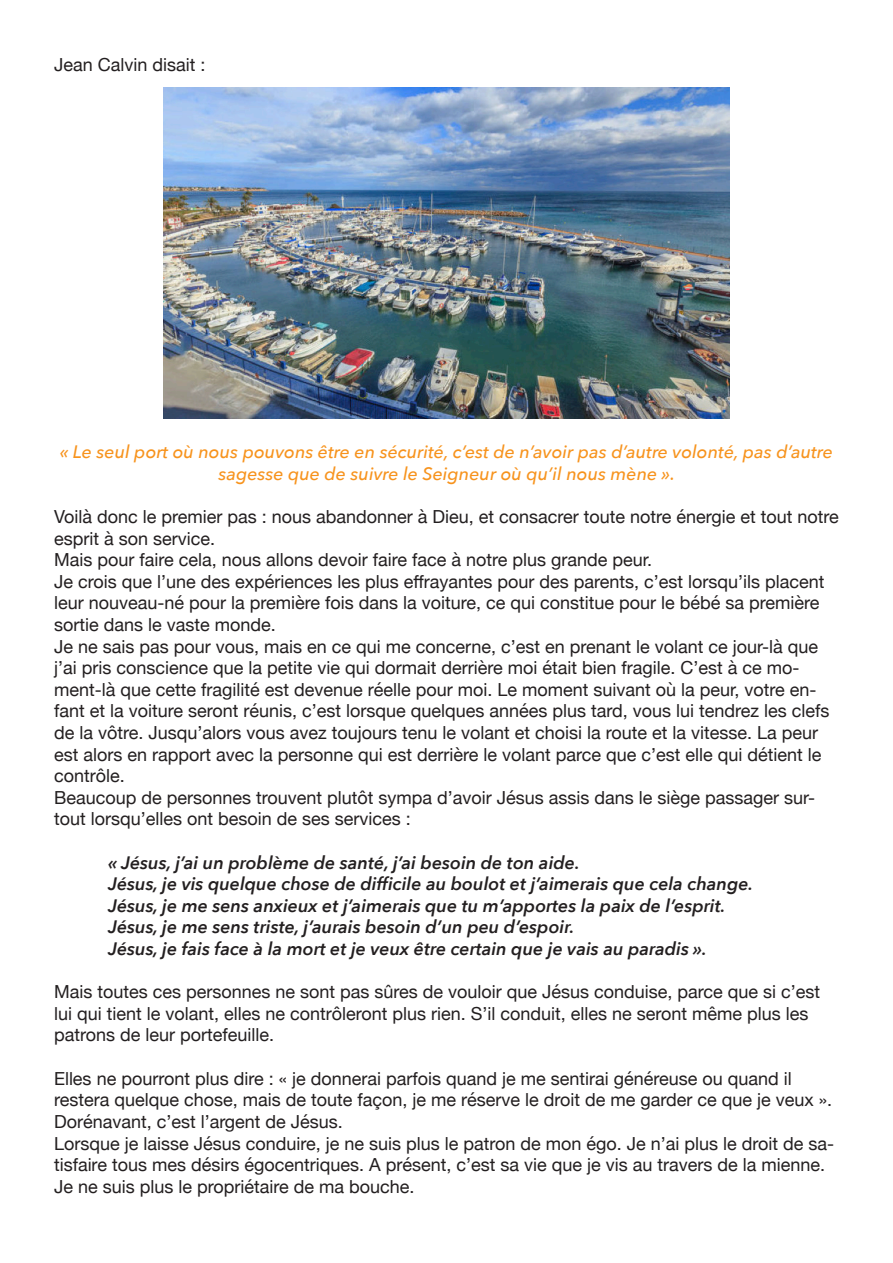
<style>
.page{position:relative;width:893px;height:1263px;background:#fff}
.page>*{position:absolute;margin:0;border:0;box-sizing:border-box;transform-origin:0 0}
.t1{font:18px/21.6px "Helvetica Neue";color:#231f20}
.t2{font:italic 600 18px "Avenir Next";color:#231f20}
.t3{font:italic 500 18px/21.6px "Avenir Next";color:#f7931d;text-align:center}
</style>
<div class="page">
<img style="left:164px;top:88px;width:565px;height:331px">
<p class="t1" style="left:54px;top:55px;width:153px">Jean Calvin disait :</p>
<p class="t3" style="left:60px;top:440px;width:775px">« Le seul port où nous pouvons être en sécurité, c’est de n’avoir pas d’autre volonté, pas d’autre sagesse que de suivre le Seigneur où qu’il nous mène ».</p>
<p class="t1" style="left:54px;top:507px;width:786px">Voilà donc le premier pas : nous abandonner à Dieu, et consacrer toute notre énergie et tout notre esprit à son service.</p>
<p class="t1" style="left:54px;top:550px;width:600px">Mais pour faire cela, nous allons devoir faire face à notre plus grande peur.</p>
<p class="t1" style="left:54px;top:572px;width:772px">Je crois que l’une des expériences les plus effrayantes pour des parents, c’est lorsqu’ils placent leur nouveau-né pour la première fois dans la voiture, ce qui constitue pour le bébé sa première sortie dans le vaste monde.</p>
<p class="t1" style="left:54px;top:636px;width:777px">Je ne sais pas pour vous, mais en ce qui me concerne, c’est en prenant le volant ce jour-là que j’ai pris conscience que la petite vie qui dormait derrière moi était bien fragile. C’est à ce mo&shy;ment-là que cette fragilité est devenue réelle pour moi. Le moment suivant où la peur, votre en&shy;fant et la voiture seront réunis, c’est lorsque quelques années plus tard, vous lui tendrez les clefs de la vôtre. Jusqu’alors vous avez toujours tenu le volant et choisi la route et la vitesse. La peur est alors en rapport avec la personne qui est derrière le volant parce que c’est elle qui détient le contrôle.</p>
<p class="t1" style="left:54px;top:788px;width:763px">Beaucoup de personnes trouvent plutôt sympa d’avoir Jésus assis dans le siège passager sur&shy;tout lorsqu’elles ont besoin de ses services :</p>
<p class="t2" style="left:108px;top:847px;width:473px">« Jésus, j’ai un problème de santé, j’ai besoin de ton aide.</p>
<p class="t2" style="left:108px;top:868px;width:647px">Jésus, je vis quelque chose de difficile au boulot et j’aimerais que cela change.</p>
<p class="t2" style="left:108px;top:890px;width:619px">Jésus, je me sens anxieux et j’aimerais que tu m’apportes la paix de l’esprit.</p>
<p class="t2" style="left:108px;top:912px;width:468px">Jésus, je me sens triste, j’aurais besoin d’un peu d’espoir.</p>
<p class="t2" style="left:108px;top:933px;width:600px">Jésus, je fais face à la mort et je veux être certain que je vais au paradis ».</p>
<p class="t1" style="left:54px;top:982px;width:768px">Mais toutes ces personnes ne sont pas sûres de vouloir que Jésus conduise, parce que si c’est lui qui tient le volant, elles ne contrôleront plus rien. S’il conduit, elles ne seront même plus les patrons de leur portefeuille.</p>
<p class="t1" style="left:54px;top:1068px;width:780px">Elles ne pourront plus dire : « je donnerai parfois quand je me sentirai généreuse ou quand il restera quelque chose, mais de toute façon, je me réserve le droit de me garder ce que je veux ».<br>Dorénavant, c’est l’argent de Jésus.</p>
<p class="t1" style="left:54px;top:1133px;width:782px">Lorsque je laisse Jésus conduire, je ne suis plus le patron de mon égo. Je n’ai plus le droit de sa&shy;tisfaire tous mes désirs égocentriques. A présent, c’est sa vie que je vis au travers de la mienne.</p>
<p class="t1" style="left:54px;top:1176px;width:362px">Je ne suis plus le propriétaire de ma bouche.</p>
</div>
